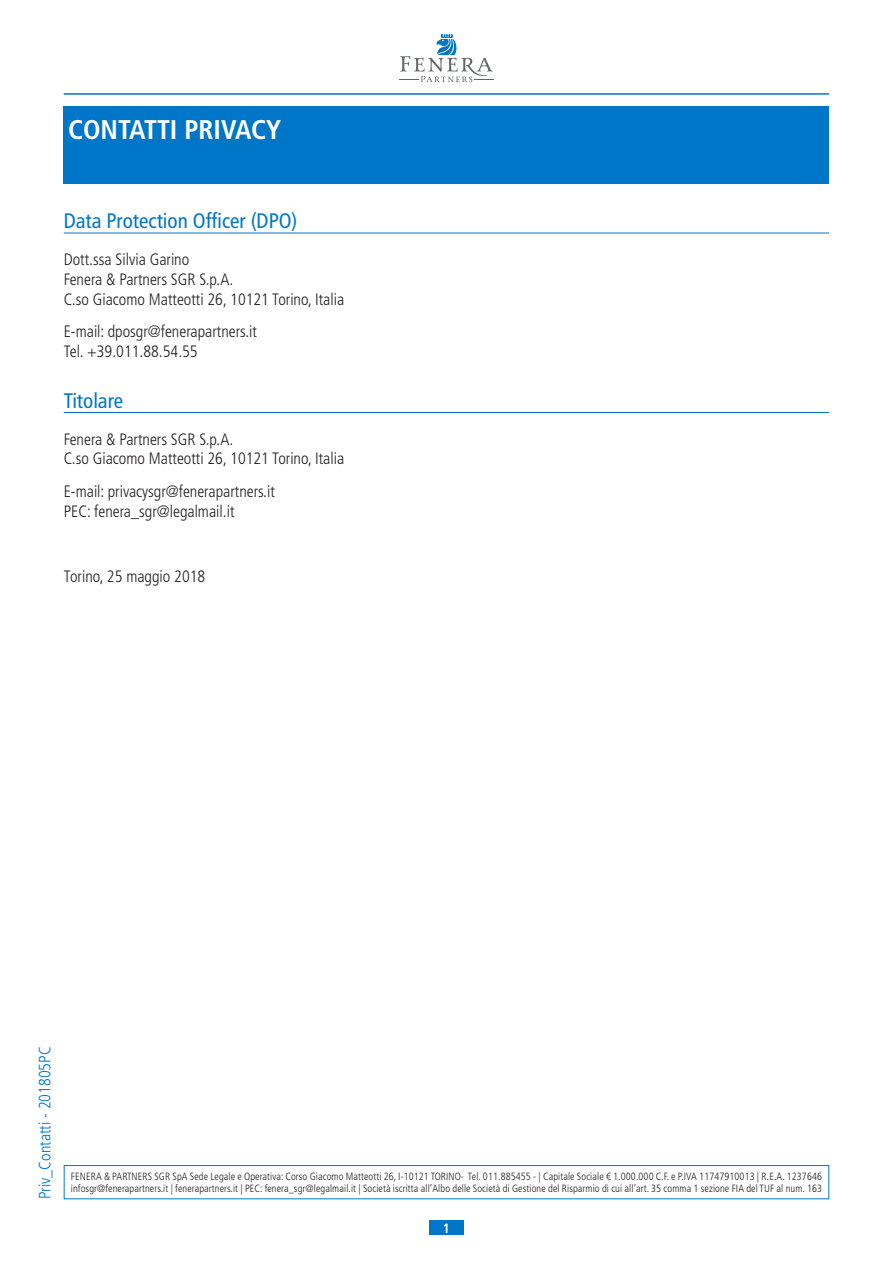
<style>
.page{position:relative;width:893px;height:1263px;background:#fff}
.page>*{position:absolute;margin:0;border:0;box-sizing:border-box;transform-origin:0 0}
.Titoloni{font:700 condensed 27px "Frutiger LT Std";color:#fff}
.Titoli_lvl1_-_filett{font:condensed 21px "Frutiger LT Std";color:#0076c8}
.t1{font:300 condensed 16.5px/19.8px "Frutiger LT Std";color:#231f20}
.t2{font:300 condensed 16.5px "Frutiger LT Std";color:#0076c8}
.t3{font:700 condensed 13.5px "Frutiger LT Std";color:#fff}
.t4{font:300 condensed 10.5px "Frutiger LT Std";letter-spacing:.01em;color:#231f20}
</style>
<div class="page">
<svg style="left:400px;top:34px;width:93px;height:48px"></svg>
<div style="left:429px;top:1220px;width:34px;height:15px;background:#0076c8"></div>
<hr style="left:64px;top:94px;width:765px;height:1px;background:#0076c8">
<hr style="left:64px;top:233px;width:765px;height:1px;background:#0076c8">
<hr style="left:64px;top:412px;width:765px;height:1px;background:#0076c8">
<div style="left:64px;top:1165px;width:765px;height:34px;border:1px solid #0076c8"></div>
<div style="left:64px;top:106px;width:765px;height:78px;background:#0076c8"></div>
<p class="Titoloni" style="left:68px;top:113px;width:215px">CONTATTI PRIVACY</p>
<p class="Titoli_lvl1_-_filett" style="left:64px;top:209px;width:235px">Data Protection Officer (DPO)</p>
<p class="t1" style="left:64px;top:250px;width:282px">Dott.ssa Silvia Garino<br>Fenera &amp; Partners SGR S.p.A.<br>C.so Giacomo Matteotti 26, 10121 Torino, Italia</p>
<p class="t1" style="left:64px;top:322px;width:195px">E-mail: dposgr@fenerapartners.it<br>Tel. +39.011.88.54.55</p>
<p class="Titoli_lvl1_-_filett" style="left:64px;top:388px;width:61px">Titolare</p>
<p class="t1" style="left:64px;top:429px;width:282px">Fenera &amp; Partners SGR S.p.A.<br>C.so Giacomo Matteotti 26, 10121 Torino, Italia</p>
<p class="t1" style="left:64px;top:482px;width:213px">E-mail: privacysgr@fenerapartners.it<br>PEC: fenera_sgr@legalmail.it</p>
<p class="t1" style="left:64px;top:567px;width:143px">Torino, 25 maggio 2018</p>
<p class="t2" style="left:36px;top:1199px;width:154px;rotate:-90deg">Priv_Contatti - 201805PC</p>
<p class="t4" style="left:71px;top:1170px;width:753px">FENERA &amp; PARTNERS SGR SpA Sede Legale e Operativa: Corso Giacomo Matteotti 26, I-10121 TORINO- Tel. 011.885455 - | Capitale Sociale € 1.000.000 C.F. e P.IVA 11747910013 | R.E.A. 1237646</p>
<p class="t4" style="left:71px;top:1183px;width:753px">infosgr@fenerapartners.it | fenerapartners.it | PEC: fenera_sgr@legalmail.it | Società iscritta all’Albo delle Società di Gestione del Risparmio di cui all’art. 35 comma 1 sezione FIA del TUF al num. 163</p>
<p class="t3" style="left:443px;top:1220px;width:9px">1</p>
</div>
